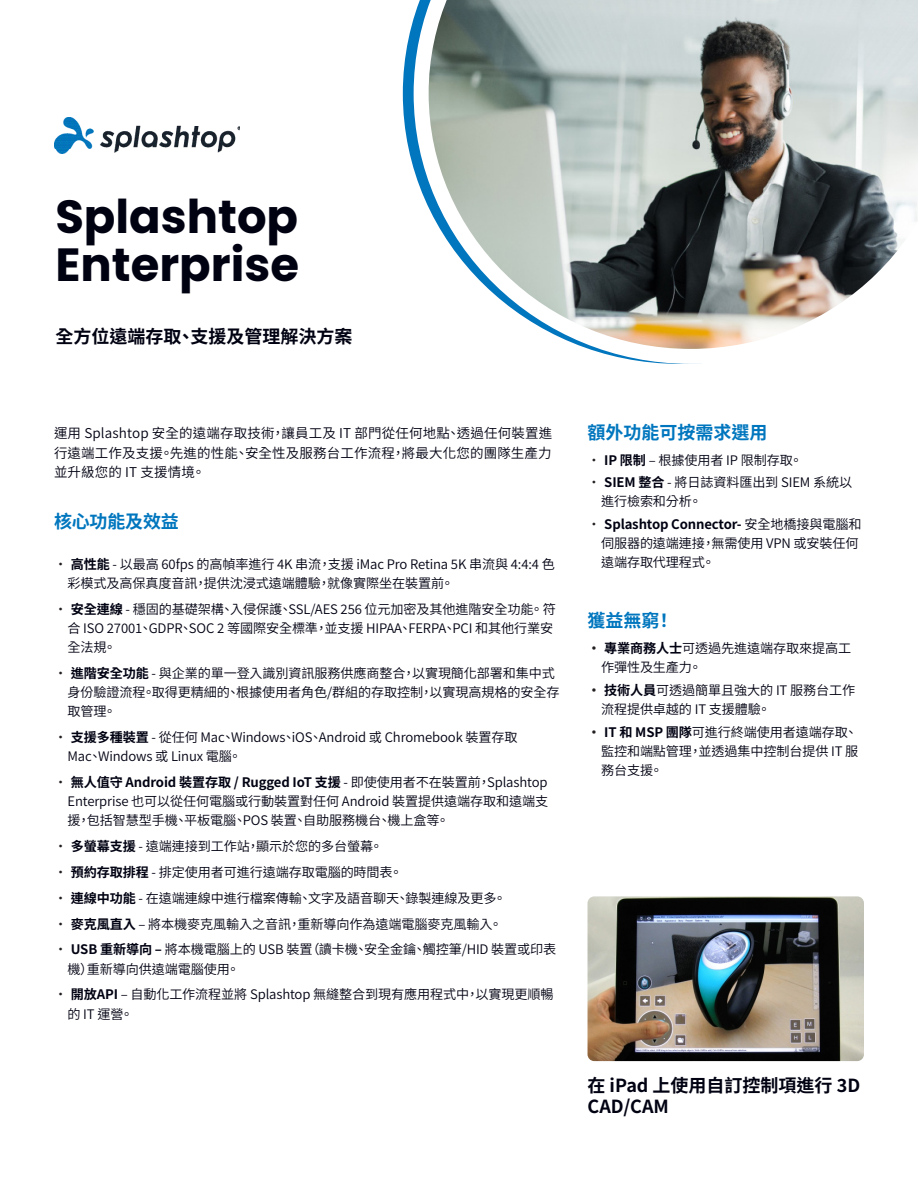
<style>
.page{position:relative;width:918px;height:1188px;background:#fff}
.page>*{position:absolute;margin:0;border:0;box-sizing:border-box;transform-origin:0 0}
.t1{font:700 46.5px/48px "Poppins";color:#000212}
.Header-Feature{font:700 18px/21px "Source Han Sans TW";color:#000212}
.t2{font:700 18px "Source Han Sans TW";color:#0076be}
.t3{font:13.5px/19.5px "Source Han Sans TW";letter-spacing:.01em;color:#000212;text-align:justify}
.t4{font:13.2px/19.2px "Source Han Sans TW";letter-spacing:-.01em;color:#000212}
.s1{color:#231f20}
.s2{font-weight:700}
.s3{font-weight:700;color:#231f20}
</style>
<div class="page">
<img style="left:54px;top:117px;width:186px;height:36px">
<img style="left:588px;top:896px;width:276px;height:165px">
<svg style="left:403px;top:17px;width:11px;height:153px"></svg>
<img style="left:414px;top:0;width:504px;height:364px">
<p class="t1" style="left:55px;top:193px;width:245px">Splashtop<br>Enterprise</p>
<p class="Header-Feature" style="left:55px;top:326px;width:298px">全方位遠端存取、支援及管理解決方案</p>
<p class="t3" style="left:54px;top:424px;width:500px">運用 Splashtop 安全的遠端存取技術，讓員工及 IT 部門從任何地點、透過任何裝置進行遠端工作及支援。先進的性能、安全性及服務台工作流程，將最大化您的團隊生產力並升級您的 IT 支援情境。</p>
<p class="t2" style="left:54px;top:512px;width:126px">核心功能及效益</p>
<p class="t4" style="left:68px;top:554px;width:489px;text-indent:-14px"><span class="s1">•</span> <span class="s2">高性能</span> - 以最高 60fps 的高幀率進行 4K 串流，支援 iMac Pro Retina 5K 串流與 4:4:4 色彩模式及高保真度音訊，提供沈浸式遠端體驗，就像實際坐在裝置前。</p>
<p class="t4" style="left:68px;top:599px;width:490px;text-indent:-14px"><span class="s1">•</span> <span class="s2">安全連線</span> - 穩固的基礎架構、入侵保護、SSL/AES 256 位元加密及其他進階安全功能。 符合 ISO 27001、GDPR、SOC 2 等國際安全標準，並支援 HIPAA、FERPA、PCI 和其他行業安全法規。</p>
<p class="t4" style="left:68px;top:664px;width:494px;text-indent:-14px"><span class="s1">•</span> <span class="s2">進階安全功能</span> - 與企業的單一登入識別資訊服務供應商整合，以實現簡化部署和集中式身份驗證流程。取得更精細的、根據使用者角色/群組的存取控制，以實現高規格的安全存取管理。</p>
<p class="t4" style="left:68px;top:728px;width:452px;text-indent:-14px"><span class="s1">•</span> <span class="s2">支援多種裝置</span> - 從任何 Mac、Windows、iOS、Android 或 Chromebook 裝置存取<br>Mac、Windows 或 Linux 電腦。</p>
<p class="t4" style="left:68px;top:773px;width:482px;text-align:justify;text-indent:-14px"><span class="s1">•</span> <span class="s2">無人值守 Android 裝置存取 / Rugged IoT 支援</span> - 即使使用者不在裝置前，Splashtop Enterprise 也可以從任何電腦或行動裝置對任何 Android 裝置提供遠端存取和遠端支援，包括智慧型手機、平板電腦、POS 裝置、自助服務機台、機上盒等。</p>
<p class="t4" style="left:54px;top:837px;width:330px"><span class="s1">•</span> <span class="s2">多螢幕支援</span> - 遠端連接到工作站，顯示於您的多台螢幕。</p>
<p class="t4" style="left:54px;top:863px;width:350px"><span class="s1">•</span> <span class="s2">預約存取排程</span> - 排定使用者可進行遠端存取電腦的時間表。</p>
<p class="t4" style="left:54px;top:889px;width:454px"><span class="s1">•</span> <span class="s2">連線中功能</span> - 在遠端連線中進行檔案傳輸、文字及語音聊天、錄製連線及更多。</p>
<p class="t4" style="left:54px;top:914px;width:450px"><span class="s1">•</span> <span class="s2">麥克風直入</span> – 將本機麥克風輸入之音訊，重新導向作為遠端電腦麥克風輸入。</p>
<p class="t4" style="left:68px;top:940px;width:490px;text-indent:-14px"><span class="s1">•</span> <span class="s2">USB 重新導向 –</span> 將本機電腦上的 USB 裝置（讀卡機、安全金鑰、觸控筆/HID 裝置或印表機）重新導向供遠端電腦使用。</p>
<p class="t4" style="left:68px;top:985px;width:488px;text-indent:-14px"><span class="s1">•</span> <span class="s2">開放API</span> – 自動化工作流程並將 Splashtop 無縫整合到現有應用程式中，以實現更順暢的 IT 運營。</p>
<p class="t2" style="left:588px;top:422px;width:181px">額外功能可按需求選用</p>
<p class="t4" style="left:588px;top:451px;width:217px"><span class="s1">•</span> <span class="s2">IP 限制</span> – 根據使用者 IP 限制存取。</p>
<p class="t4" style="left:601px;top:473px;width:253px;text-indent:-14px"><span class="s1">•</span> <span class="s2">SIEM 整合</span> - 將日誌資料匯出到 SIEM 系統以進行檢索和分析。</p>
<p class="t4" style="left:601px;top:515px;width:262px;text-indent:-14px"><span class="s1">•</span> <span class="s2">Splashtop Connector-</span> 安全地橋接與電腦和伺服器的遠端連接，無需使用 VPN 或安裝任何遠端存取代理程式。</p>
<p class="t2" style="left:588px;top:611px;width:87px">獲益無窮！</p>
<p class="t4" style="left:601px;top:639px;width:252px;text-indent:-14px"><span class="s3">•</span> <span class="s2">專業商務人士</span>可透過先進遠端存取來提高工作彈性及生產力。</p>
<p class="t4" style="left:601px;top:681px;width:256px;text-indent:-14px"><span class="s3">•</span> <span class="s2">技術人員</span>可透過簡單且強大的 IT 服務台工作流程提供卓越的 IT 支援體驗。</p>
<p class="t4" style="left:601px;top:723px;width:259px;text-align:justify;text-indent:-14px"><span class="s3">•</span> <span class="s2">IT 和 MSP 團隊</span>可進行終端使用者遠端存取、監控和端點管理，並透過集中控制台提供 IT 服務台支援。</p>
<p class="Header-Feature" style="left:588px;top:1075px;width:274px">在 iPad 上使用自訂控制項進行 3D<br>CAD/CAM</p>
</div>
